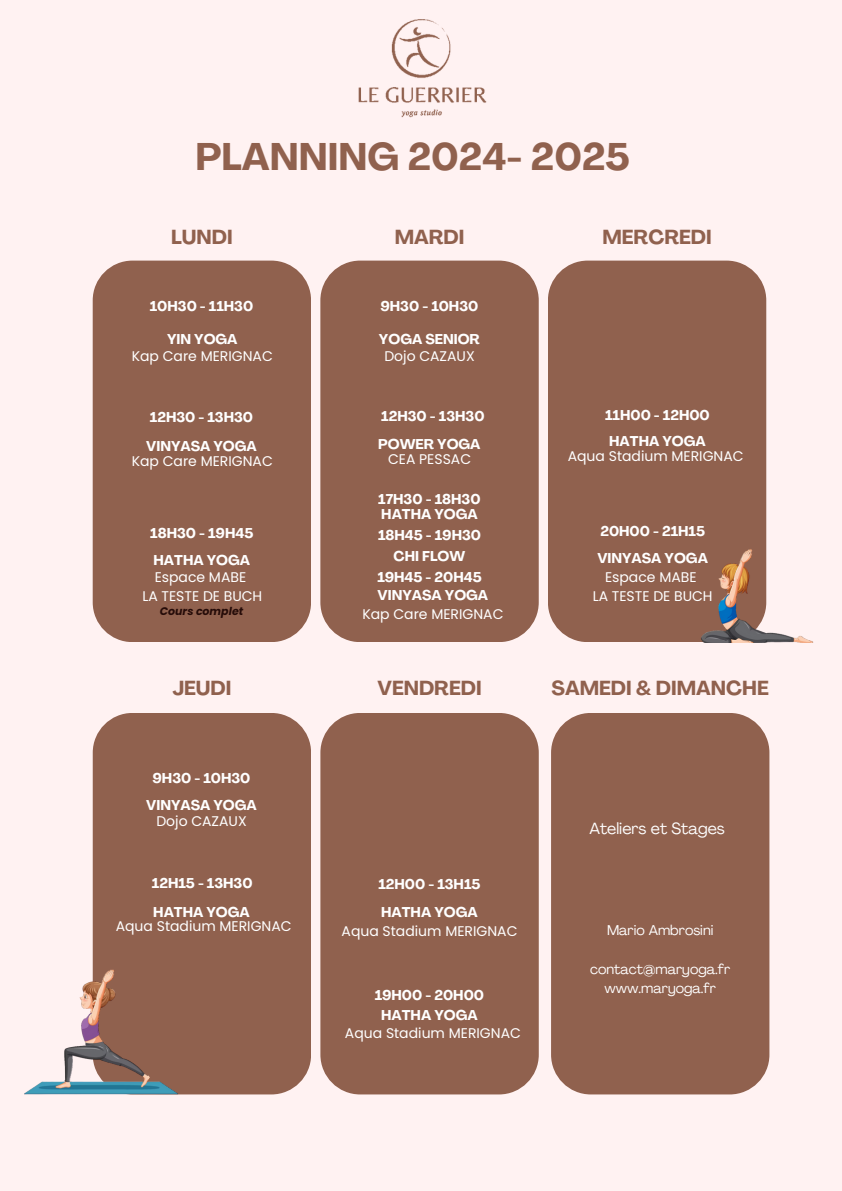
<style>
.page{position:relative;width:842px;height:1191px;background:#fff}
.page>*{position:absolute;margin:0;border:0;box-sizing:border-box;transform-origin:0 0}
.t1{font:700 38px "Agrandir";color:#90614e}
.t2{font:700 20px "Agrandir";color:#90614e}
.t3{font:16px "Agrandir";color:#fff}
.t4{font:700 14px "Agrandir";color:#fff}
.t5{font:14px/19.5px "Poppins";color:#fff;text-align:center}
.t6{font:14px/19.5px "Agrandir";color:#fff;text-align:center}
.t7{font:italic 700 11px "Poppins";color:#260c09}
</style>
<div class="page">
<div style="left:0;top:0;width:842px;height:1190px;background:#fff2f2"></div>
<div style="left:93px;top:260px;width:218px;height:382px;background:#90614e;border-radius:40px"></div>
<div style="left:320px;top:260px;width:219px;height:382px;background:#90614e;border-radius:40px"></div>
<div style="left:548px;top:260px;width:218px;height:382px;background:#90614e;border-radius:40px"></div>
<div style="left:93px;top:712px;width:218px;height:382px;background:#90614e;border-radius:40px"></div>
<div style="left:320px;top:712px;width:219px;height:382px;background:#90614e;border-radius:40px"></div>
<div style="left:551px;top:712px;width:218px;height:382px;background:#90614e;border-radius:40px"></div>
<img style="left:358px;top:19px;width:129px;height:98px">
<img style="left:701px;top:545px;width:112px;height:97px">
<img style="left:24px;top:965px;width:154px;height:129px">
<h4 class="t1" style="left:196px;top:141px;width:436px">PLANNING 2024- 2025</h4>
<h4 class="t2" style="left:171px;top:229px;width:63px">LUNDI</h4>
<h4 class="t2" style="left:395px;top:229px;width:71px">MARDI</h4>
<h6 class="t2" style="left:602px;top:229px;width:111px">MERCREDI</h6>
<h6 class="t4" style="left:150px;top:301px;width:105px">10H30 - 11H30</h6>
<p class="t4" style="left:167px;top:334px;width:72px">YIN YOGA</p>
<h4 class="t4" style="left:380px;top:301px;width:99px">9H30 - 10H30</h4>
<h2 class="t4" style="left:379px;top:334px;width:102px">YOGA SENIOR</h2>
<h4 class="t5" style="left:132px;top:346px;width:143px">Kap Care MERIGNAC</h4>
<h4 class="t5" style="left:384px;top:346px;width:92px">Dojo CAZAUX</h4>
<h4 class="t4" style="left:150px;top:412px;width:105px">12H30 - 13H30</h4>
<h6 class="t5" style="left:132px;top:451px;width:143px">Kap Care MERIGNAC</h6>
<h4 class="t4" style="left:146px;top:440px;width:112px">VINYASA YOGA</h4>
<h6 class="t4" style="left:381px;top:410px;width:105px">12H30 - 13H30</h6>
<h4 class="t4" style="left:378px;top:439px;width:104px">POWER YOGA</h4>
<h4 class="t5" style="left:388px;top:449px;width:85px">CEA PESSAC</h4>
<h6 class="t4" style="left:605px;top:409px;width:106px">11H00 - 12H00</h6>
<h6 class="t4" style="left:609px;top:435px;width:98px">HATHA YOGA</h6>
<h2 class="t5" style="left:568px;top:446px;width:177px">Aqua Stadium MERIGNAC</h2>
<h2 class="t4" style="left:150px;top:527px;width:105px">18H30 - 19H45</h2>
<h4 class="t4" style="left:154px;top:554px;width:98px">HATHA YOGA</h4>
<p class="t5" style="left:142px;top:567px;width:121px">Espace MABE<br>LA TESTE DE BUCH</p>
<h4 class="t4" style="left:378px;top:493px;width:104px">17H30 - 18H30</h4>
<h4 class="t4" style="left:378px;top:529px;width:105px">18H45 - 19H30</h4>
<h4 class="t4" style="left:381px;top:509px;width:98px">HATHA YOGA</h4>
<h4 class="t4" style="left:394px;top:550px;width:73px">CHI FLOW</h4>
<h4 class="t4" style="left:377px;top:571px;width:106px">19H45 - 20H45</h4>
<h4 class="t4" style="left:378px;top:589px;width:112px">VINYASA YOGA</h4>
<h4 class="t4" style="left:600px;top:525px;width:106px">20H00 - 21H15</h4>
<h4 class="t5" style="left:593px;top:567px;width:121px">Espace MABE<br>LA TESTE DE BUCH</h4>
<h6 class="t4" style="left:597px;top:553px;width:112px">VINYASA YOGA</h6>
<h6 class="t7" style="left:160px;top:603px;width:85px">Cours complet</h6>
<h5 class="t5" style="left:362px;top:604px;width:143px">Kap Care MERIGNAC</h5>
<h4 class="t2" style="left:172px;top:679px;width:61px">JEUDI</h4>
<h6 class="t2" style="left:377px;top:679px;width:106px">VENDREDI</h6>
<h4 class="t2" style="left:552px;top:679px;width:219px">SAMEDI &amp; DIMANCHE</h4>
<h4 class="t4" style="left:153px;top:772px;width:99px">9H30 - 10H30</h4>
<h4 class="t4" style="left:146px;top:799px;width:112px">VINYASA YOGA</h4>
<h6 class="t5" style="left:156px;top:811px;width:92px">Dojo CAZAUX</h6>
<h2 class="t4" style="left:152px;top:877px;width:102px">12H15 - 13H30</h2>
<h4 class="t4" style="left:378px;top:878px;width:104px">12H00 - 13H15</h4>
<h4 class="t4" style="left:153px;top:905px;width:98px">HATHA YOGA</h4>
<h6 class="t4" style="left:381px;top:906px;width:98px">HATHA YOGA</h6>
<h4 class="t5" style="left:116px;top:916px;width:177px">Aqua Stadium MERIGNAC</h4>
<h6 class="t5" style="left:342px;top:921px;width:177px">Aqua Stadium MERIGNAC</h6>
<h2 class="t4" style="left:375px;top:989px;width:111px">19H00 - 20H00</h2>
<h4 class="t4" style="left:381px;top:1009px;width:98px">HATHA YOGA</h4>
<p class="t5" style="left:345px;top:1023px;width:177px">Aqua Stadium MERIGNAC</p>
<h4 class="t3" style="left:589px;top:822px;width:137px">Ateliers et Stages</h4>
<h3 class="t6" style="left:607px;top:921px;width:108px">Mario Ambrosini</h3>
<h6 class="t6" style="left:590px;top:960px;width:142px">contact@maryoga.fr www.maryoga.fr</h6>
</div>
